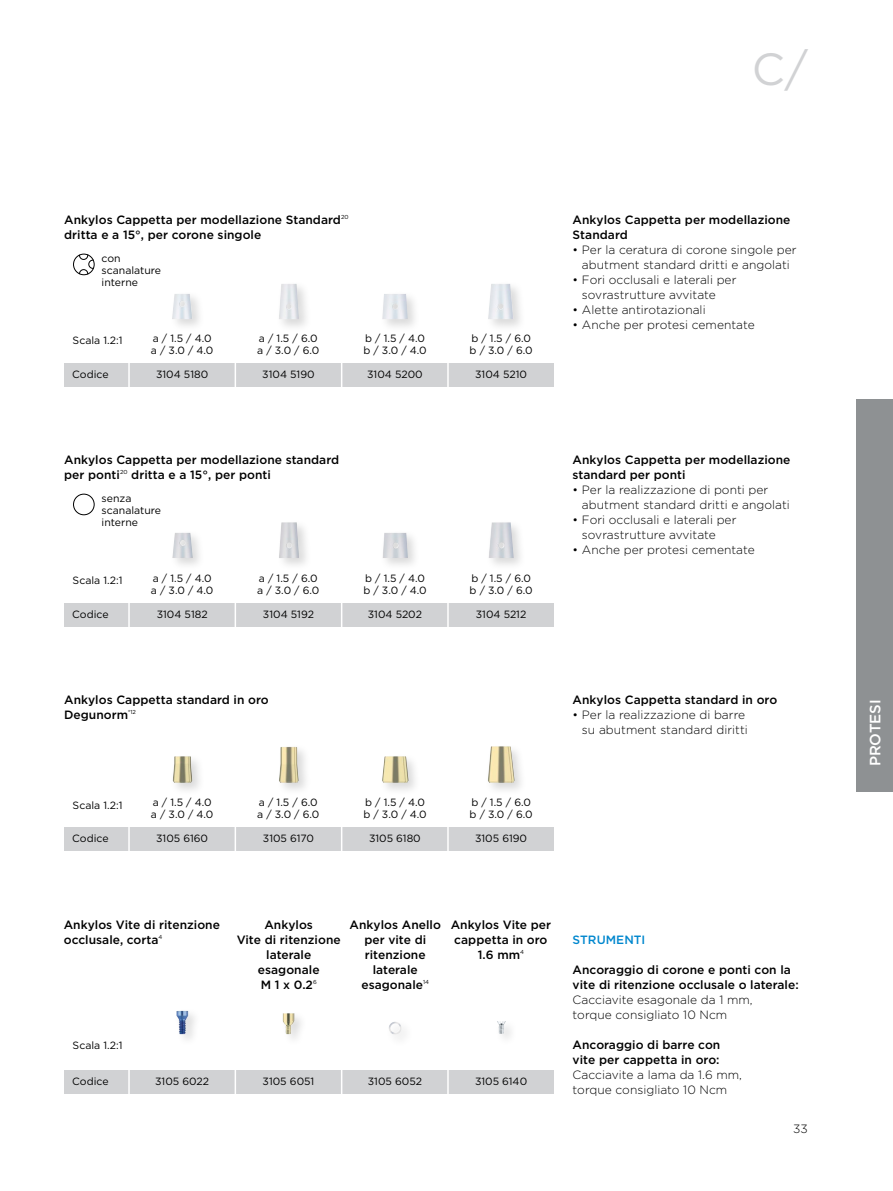
<style>
.page{position:relative;width:893px;height:1191px;background:#fff}
.page>*{position:absolute;margin:0;border:0;box-sizing:border-box;transform-origin:0 0}
.t1{font:45px "Gotham";color:#d1d2d4}
.t2{font:500 15px "Gotham";color:#fff}
.t3{font:500 12px/15px "Gotham";letter-spacing:.005em;color:#000}
.t4{font:300 12px/15px "Gotham";letter-spacing:.005em;color:#000}
.t5{font:500 12px "Gotham";letter-spacing:.005em;color:#0087ce}
.t6{font:10.5px/12px "Gotham";color:#000}
</style>
<div class="page">
<div style="left:857px;top:399px;width:36px;height:393px;background:#8e9193"></div>
<svg style="left:389px;top:1022px;width:11px;height:12px"></svg>
<div style="left:280px;top:1010px;width:28px;height:37px;background:#000;opacity:.15"></div>
<img style="left:283px;top:1013px;width:10px;height:21px">
<div style="left:495px;top:1018px;width:23px;height:28px;background:#000;opacity:.15"></div>
<svg style="left:497px;top:1021px;width:7px;height:12px"></svg>
<div style="left:174px;top:1008px;width:27px;height:39px;background:#000;opacity:.15"></div>
<img style="left:176px;top:1010px;width:12px;height:24px">
<div style="left:64px;top:1069px;width:489px;height:24px;background:#d1d2d4"></div>
<hr style="left:128px;top:1063px;width:2px;height:50px;background:#fff">
<hr style="left:235px;top:1064px;width:1px;height:50px;background:#fff">
<hr style="left:341px;top:1064px;width:1px;height:50px;background:#fff">
<hr style="left:447px;top:1064px;width:2px;height:50px;background:#fff">
<div style="left:170px;top:753px;width:35px;height:43px;background:#000;opacity:.15"></div>
<img style="left:173px;top:756px;width:19px;height:26px">
<div style="left:276px;top:743px;width:35px;height:53px;background:#000;opacity:.15"></div>
<img style="left:279px;top:747px;width:20px;height:35px">
<div style="left:379px;top:753px;width:43px;height:43px;background:#000;opacity:.15"></div>
<img style="left:382px;top:756px;width:26px;height:26px">
<div style="left:485px;top:743px;width:42px;height:53px;background:#000;opacity:.15"></div>
<img style="left:488px;top:746px;width:27px;height:36px">
<div style="left:64px;top:827px;width:489px;height:24px;background:#d1d2d4"></div>
<hr style="left:128px;top:821px;width:2px;height:50px;background:#fff">
<hr style="left:235px;top:822px;width:1px;height:50px;background:#fff">
<hr style="left:341px;top:822px;width:1px;height:50px;background:#fff">
<hr style="left:447px;top:822px;width:2px;height:50px;background:#fff">
<div style="left:73px;top:494px;width:21px;height:21px;border:1px solid #000;border-radius:50%"></div>
<div style="left:170px;top:529px;width:35px;height:42px;background:#000;opacity:.15"></div>
<img style="left:172px;top:532px;width:21px;height:26px">
<div style="left:276px;top:519px;width:36px;height:52px;background:#000;opacity:.15"></div>
<img style="left:279px;top:522px;width:20px;height:36px">
<div style="left:380px;top:529px;width:41px;height:42px;background:#000;opacity:.15"></div>
<img style="left:383px;top:532px;width:25px;height:26px">
<div style="left:486px;top:519px;width:40px;height:52px;background:#000;opacity:.15"></div>
<img style="left:488px;top:522px;width:26px;height:36px">
<div style="left:64px;top:603px;width:489px;height:23px;background:#d1d2d4"></div>
<hr style="left:128px;top:596px;width:2px;height:50px;background:#fff">
<hr style="left:235px;top:597px;width:1px;height:50px;background:#fff">
<hr style="left:341px;top:597px;width:1px;height:50px;background:#fff">
<hr style="left:447px;top:597px;width:2px;height:50px;background:#fff">
<div style="left:73px;top:254px;width:21px;height:21px;border:1px solid #000;border-radius:50%"></div>
<svg style="left:79px;top:254px;width:15px;height:21px"></svg>
<div style="left:169px;top:290px;width:36px;height:42px;background:#000;opacity:.15"></div>
<img style="left:172px;top:294px;width:20px;height:25px">
<div style="left:276px;top:280px;width:36px;height:52px;background:#000;opacity:.15"></div>
<img style="left:279px;top:283px;width:20px;height:36px">
<div style="left:380px;top:291px;width:41px;height:41px;background:#000;opacity:.15"></div>
<img style="left:382px;top:294px;width:26px;height:25px">
<div style="left:485px;top:280px;width:41px;height:52px;background:#000;opacity:.15"></div>
<img style="left:488px;top:283px;width:25px;height:36px">
<div style="left:64px;top:363px;width:489px;height:24px;background:#d1d2d4"></div>
<hr style="left:128px;top:356px;width:2px;height:50px;background:#fff">
<hr style="left:235px;top:357px;width:1px;height:51px;background:#fff">
<hr style="left:341px;top:357px;width:1px;height:51px;background:#fff">
<hr style="left:447px;top:357px;width:2px;height:51px;background:#fff">
<h1 class="t1" style="left:752px;top:40px;width:58px">C/</h1>
<p class="t3" style="left:64px;top:212px;width:286px">Ankylos Cappetta per modellazione Standard<sup>20 </sup>dritta e a 15°, per corone singole</p>
<p class="t6" style="left:102px;top:252px;width:61px">con scanalature interne</p>
<p class="t6" style="left:73px;top:334px;width:51px">Scala 1.2:1</p>
<p class="t6" style="left:151px;top:332px;width:64px">a / 1.5 / 4.0 a / 3.0 / 4.0</p>
<p class="t6" style="left:257px;top:332px;width:64px">a / 1.5 / 6.0 a / 3.0 / 6.0</p>
<p class="t6" style="left:363px;top:332px;width:65px">b / 1.5 / 4.0 b / 3.0 / 4.0</p>
<p class="t6" style="left:470px;top:332px;width:65px">b / 1.5 / 6.0 b / 3.0 / 6.0</p>
<p class="t6" style="left:72px;top:368px;width:38px">Codice</p>
<p class="t6" style="left:156px;top:368px;width:54px">3104 5180</p>
<p class="t6" style="left:262px;top:368px;width:54px">3104 5190</p>
<p class="t6" style="left:367px;top:368px;width:57px">3104 5200</p>
<p class="t6" style="left:475px;top:368px;width:53px">3104 5210</p>
<p class="t3" style="left:64px;top:452px;width:277px">Ankylos Cappetta per modellazione standard per ponti<sup>20</sup> dritta e a 15°, per ponti</p>
<p class="t6" style="left:102px;top:492px;width:61px">senza scanalature interne</p>
<p class="t6" style="left:73px;top:574px;width:51px">Scala 1.2:1</p>
<p class="t6" style="left:151px;top:572px;width:64px">a / 1.5 / 4.0 a / 3.0 / 4.0</p>
<p class="t6" style="left:257px;top:572px;width:64px">a / 1.5 / 6.0 a / 3.0 / 6.0</p>
<p class="t6" style="left:363px;top:572px;width:65px">b / 1.5 / 4.0 b / 3.0 / 4.0</p>
<p class="t6" style="left:470px;top:572px;width:65px">b / 1.5 / 6.0 b / 3.0 / 6.0</p>
<p class="t6" style="left:72px;top:607px;width:38px">Codice</p>
<p class="t6" style="left:157px;top:607px;width:52px">3104 5182</p>
<p class="t6" style="left:263px;top:607px;width:53px">3104 5192</p>
<p class="t6" style="left:368px;top:607px;width:56px">3104 5202</p>
<p class="t6" style="left:476px;top:607px;width:52px">3104 5212</p>
<p class="t3" style="left:64px;top:692px;width:206px">Ankylos Cappetta standard in oro<br>Degunorm<sup>®</sup><sup>12</sup></p>
<p class="t6" style="left:73px;top:798px;width:51px">Scala 1.2:1</p>
<p class="t6" style="left:151px;top:796px;width:64px">a / 1.5 / 4.0 a / 3.0 / 4.0</p>
<p class="t6" style="left:257px;top:796px;width:64px">a / 1.5 / 6.0 a / 3.0 / 6.0</p>
<p class="t6" style="left:363px;top:796px;width:65px">b / 1.5 / 4.0 b / 3.0 / 4.0</p>
<p class="t6" style="left:470px;top:796px;width:65px">b / 1.5 / 6.0 b / 3.0 / 6.0</p>
<p class="t6" style="left:72px;top:832px;width:38px">Codice</p>
<p class="t6" style="left:156px;top:832px;width:53px">3105 6160</p>
<p class="t6" style="left:263px;top:832px;width:53px">3105 6170</p>
<p class="t6" style="left:369px;top:832px;width:53px">3105 6180</p>
<p class="t6" style="left:475px;top:832px;width:53px">3105 6190</p>
<p class="t3" style="left:573px;top:212px;width:219px">Ankylos Cappetta per modellazione<br>Standard</p>
<p class="t4" style="left:573px;top:242px;width:225px;text-align:center">• Per la ceratura di corone singole per abutment standard dritti e angolati</p>
<p class="t4" style="left:582px;top:272px;width:156px;text-indent:-9px">• Fori occlusali e laterali per sovrastrutture avvitate</p>
<p class="t4" style="left:573px;top:302px;width:135px">• Alette antirotazionali</p>
<p class="t4" style="left:573px;top:317px;width:184px">• Anche per protesi cementate</p>
<p class="t3" style="left:573px;top:452px;width:219px">Ankylos Cappetta per modellazione standard per ponti</p>
<p class="t4" style="left:582px;top:482px;width:209px;text-indent:-9px">• Per la realizzazione di ponti per abutment standard dritti e angolati</p>
<p class="t4" style="left:582px;top:512px;width:156px;text-indent:-9px">• Fori occlusali e laterali per sovrastrutture avvitate</p>
<p class="t4" style="left:573px;top:542px;width:184px">• Anche per protesi cementate</p>
<p class="t3" style="left:573px;top:692px;width:206px">Ankylos Cappetta standard in oro</p>
<p class="t4" style="left:573px;top:707px;width:177px;text-align:right">• Per la realizzazione di barre su abutment standard diritti</p>
<p class="t3" style="left:64px;top:917px;width:158px">Ankylos Vite di ritenzione occlusale, corta<sup>4</sup></p>
<p class="t3" style="left:237px;top:917px;width:106px;text-align:center">Ankylos<br>Vite di ritenzione laterale esagonale<br>M 1 x 0.2<sup>6</sup></p>
<p class="t3" style="left:350px;top:917px;width:93px;text-align:center">Ankylos Anello per vite di ritenzione laterale esagonale<sup>14</sup></p>
<p class="t3" style="left:451px;top:917px;width:102px;text-align:center">Ankylos Vite per cappetta in oro<br>1.6 mm<sup>4</sup></p>
<p class="t6" style="left:73px;top:1038px;width:51px">Scala 1.2:1</p>
<p class="t6" style="left:72px;top:1074px;width:38px">Codice</p>
<p class="t6" style="left:155px;top:1074px;width:56px">3105 6022</p>
<p class="t6" style="left:263px;top:1074px;width:53px">3105 6051</p>
<p class="t6" style="left:368px;top:1074px;width:56px">3105 6052</p>
<p class="t6" style="left:475px;top:1074px;width:54px">3105 6140</p>
<p class="t5" style="left:573px;top:931px;width:74px">STRUMENTI</p>
<p class="t3" style="left:573px;top:962px;width:228px">Ancoraggio di corone e ponti con la vite di ritenzione occlusale o laterale:</p>
<p class="t4" style="left:573px;top:992px;width:181px">Cacciavite esagonale da 1 mm, torque consigliato 10 Ncm</p>
<p class="t3" style="left:573px;top:1037px;width:149px">Ancoraggio di barre con vite per cappetta in oro:</p>
<p class="t4" style="left:573px;top:1067px;width:171px">Cacciavite a lama da 1.6 mm, torque consigliato 10 Ncm</p>
<p class="t4" style="left:793px;top:1120px;width:16px">33</p>
<p class="t2" style="left:865px;top:766px;width:69px;rotate:-90deg">PROTESI</p>
</div>
